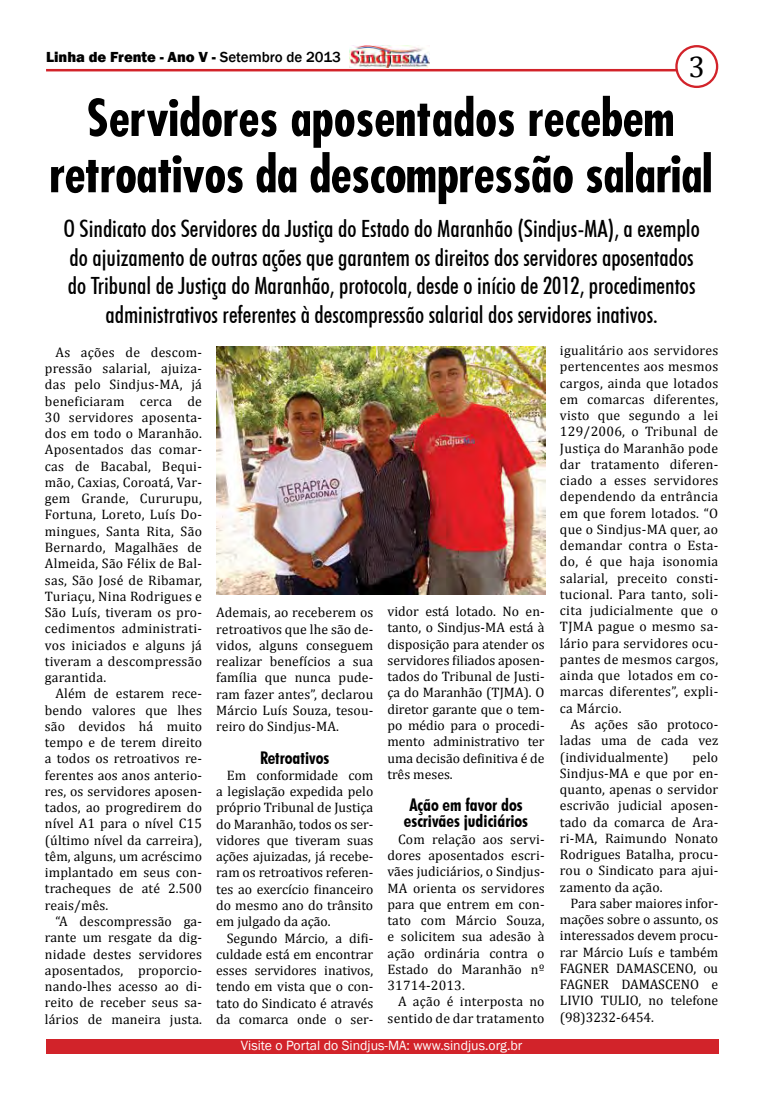
<style>
.page{position:relative;width:762px;height:1099px;background:#fff}
.page>*{position:absolute;margin:0;border:0;box-sizing:border-box;transform-origin:0 0}
.t1{font:700 condensed 50px/56.2px "Futura";letter-spacing:-.01em;color:#000;text-align:center}
.t2{font:30px "Cambria";color:#000}
.t3{font:500 condensed 23.75px/28.5px "Futura BT";color:#000;text-align:center}
.t4{font:700 condensed 17.5px/16.2px "Futura BT";color:#000;text-align:center}
.t5{font:800 15px "Franklin Gothic";color:#000}
.t6{font:13.75px/16.2px "Cambria";letter-spacing:.01em;color:#000;text-align:justify}
.t7{font:13.75px "Franklin Gothic";color:#fff}
.s1{font-weight:500}
</style>
<div class="page">
<hr style="left:46px;top:69px;width:633px;height:2px;background:#d2232a">
<div style="left:676px;top:46px;width:41px;height:41px;background:#fff;border-radius:50%"></div>
<div style="left:675px;top:45px;width:43px;height:43px;border:2px solid #d2232a;border-radius:50%"></div>
<img style="left:350px;top:45px;width:79px;height:22px">
<div style="left:46px;top:1039px;width:672px;height:14px;background:#d2232a"></div>
<img style="left:216px;top:347px;width:330px;height:247px">
<p class="t5" style="left:46px;top:47px;width:296px">Linha de Frente - Ano V - <span class="s1">Setembro de 2013</span></p>
<h2 class="t2" style="left:688px;top:49px;width:18px">3</h2>
<h1 class="t1" style="left:49px;top:89px;width:665px">Servidores aposentados recebem retroativos da descompressão salarial</h1>
<p class="t3" style="left:63px;top:214px;width:638px">O Sindicato dos Servidores da Justiça do Estado do Maranhão (Sindjus-MA), a exemplo do ajuizamento de outras ações que garantem os direitos dos servidores aposentados do Tribunal de Justiça do Maranhão, protocola, desde o início de 2012, procedimentos administrativos referentes à descompressão salarial dos servidores inativos.</p>
<p class="t6" style="left:45px;top:344px;width:159px;text-indent:11px">As ações de descom&shy;pressão salarial, ajuiza&shy;das pelo Sindjus-MA, já beneficiaram cerca de 30 servidores aposenta&shy;dos em todo o Maranhão.<br>Aposentados das comar&shy;cas de Bacabal, Bequi&shy;mão, Caxias, Coroatá, Var&shy;gem Grande, Cururupu, Fortuna, Loreto, Luís Do&shy;mingues, Santa Rita, São Bernardo, Magalhães de Almeida, São Félix de Bal&shy;sas, São José de Ribamar, Turiaçu, Nina Rodrigues e São Luís, tiveram os pro&shy;cedimentos administrati&shy;vos iniciados e alguns já tiveram a descompressão garantida.</p>
<p class="t6" style="left:45px;top:685px;width:159px;text-indent:11px">Além de estarem rece&shy;bendo valores que lhes são devidos há muito tempo e de terem direito a todos os retroativos re&shy;ferentes aos anos anterio&shy;res, os servidores aposen&shy;tados, ao progredirem do nível A1 para o nível C15 (último nível da carreira), têm, alguns, um acréscimo implantado em seus con&shy;tracheques de até 2.500 reais/mês.</p>
<p class="t6" style="left:45px;top:913px;width:159px;text-indent:11px">“A descompressão ga&shy;rante um resgate da dig&shy;nidade destes servidores aposentados, proporcio&shy;nando-lhes acesso ao di&shy;reito de receber seus sa&shy;lários de maneira justa.</p>
<p class="t6" style="left:216px;top:604px;width:159px">Ademais, ao receberem os retroativos que lhe são de&shy;vidos, alguns conseguem realizar benefícios a sua família que nunca pude&shy;ram fazer antes”, declarou Márcio Luís Souza, tesou&shy;reiro do Sindjus-MA.</p>
<p class="t4" style="left:260px;top:749px;width:71px">Retroativos</p>
<p class="t6" style="left:216px;top:767px;width:159px;text-indent:11px">Em conformidade com a legislação expedida pelo próprio Tribunal de Justiça do Maranhão, todos os ser&shy;vidores que tiveram suas ações ajuizadas, já recebe&shy;ram os retroativos referen&shy;tes ao exercício financeiro do mesmo ano do trânsito em julgado da ação.</p>
<p class="t6" style="left:216px;top:929px;width:159px;text-indent:11px">Segundo Márcio, a difi&shy;culdade está em encontrar esses servidores inativos, tendo em vista que o con&shy;tato do Sindicato é através da comarca onde o ser-</p>
<p class="t6" style="left:387px;top:603px;width:159px">vidor está lotado. No en&shy;tanto, o Sindjus-MA está à disposição para atender os servidores filiados aposen&shy;tados do Tribunal de Justi&shy;ça do Maranhão (TJMA). O diretor garante que o tem&shy;po médio para o procedi&shy;mento administrativo ter uma decisão definitiva é de três meses.</p>
<p class="t4" style="left:404px;top:796px;width:126px">Ação em favor dos escrivães judiciários</p>
<p class="t6" style="left:387px;top:830px;width:159px;text-indent:11px">Com relação aos servi&shy;dores aposentados escri&shy;vães judiciários, o Sindjus-MA orienta os servidores para que entrem em con&shy;tato com Márcio Souza, e solicitem sua adesão à ação ordinária contra o Estado do Maranhão nº 31714-2013.</p>
<p class="t6" style="left:387px;top:993px;width:159px;text-align:right">A ação é interposta no sentido de dar tratamento</p>
<p class="t7" style="left:241px;top:1037px;width:283px">Visite o Portal do Sindjus-MA: www.sindjus.org.br</p>
<p class="t6" style="left:560px;top:342px;width:160px">igualitário aos servidores pertencentes aos mesmos cargos, ainda que lotados em comarcas diferentes, visto que segundo a lei 129/2006, o Tribunal de Justiça do Maranhão pode dar tratamento diferen&shy;ciado a esses servidores dependendo da entrância em que forem lotados. “O que o Sindjus-MA quer, ao demandar contra o Esta&shy;do, é que haja isonomia salarial, preceito consti&shy;tucional. Para tanto, soli&shy;cita judicialmente que o TJMA pague o mesmo sa&shy;lário para servidores ocu&shy;pantes de mesmos cargos, ainda que lotados em co&shy;marcas diferentes”, expli&shy;ca Márcio.</p>
<p class="t6" style="left:560px;top:716px;width:160px;text-indent:11px">As ações são protoco&shy;ladas uma de cada vez (individualmente)</p>
<p class="t6" style="left:560px;top:748px;width:160px;text-indent:132px">pelo Sindjus-MA e que por en&shy;quanto, apenas o servidor escrivão judicial aposen&shy;tado da comarca de Ara&shy;ri-MA, Raimundo Nonato Rodrigues Batalha, procu&shy;rou o Sindicato para ajui&shy;zamento da ação.</p>
<p class="t6" style="left:560px;top:895px;width:160px;text-indent:11px">Para saber maiores infor&shy;mações sobre o assunto, os interessados devem procu&shy;rar Márcio Luís e também FAGNER DAMASCENO, ou FAGNER DAMASCENO e LIVIO TULIO, no telefone (98)3232-6454.</p>
</div>
